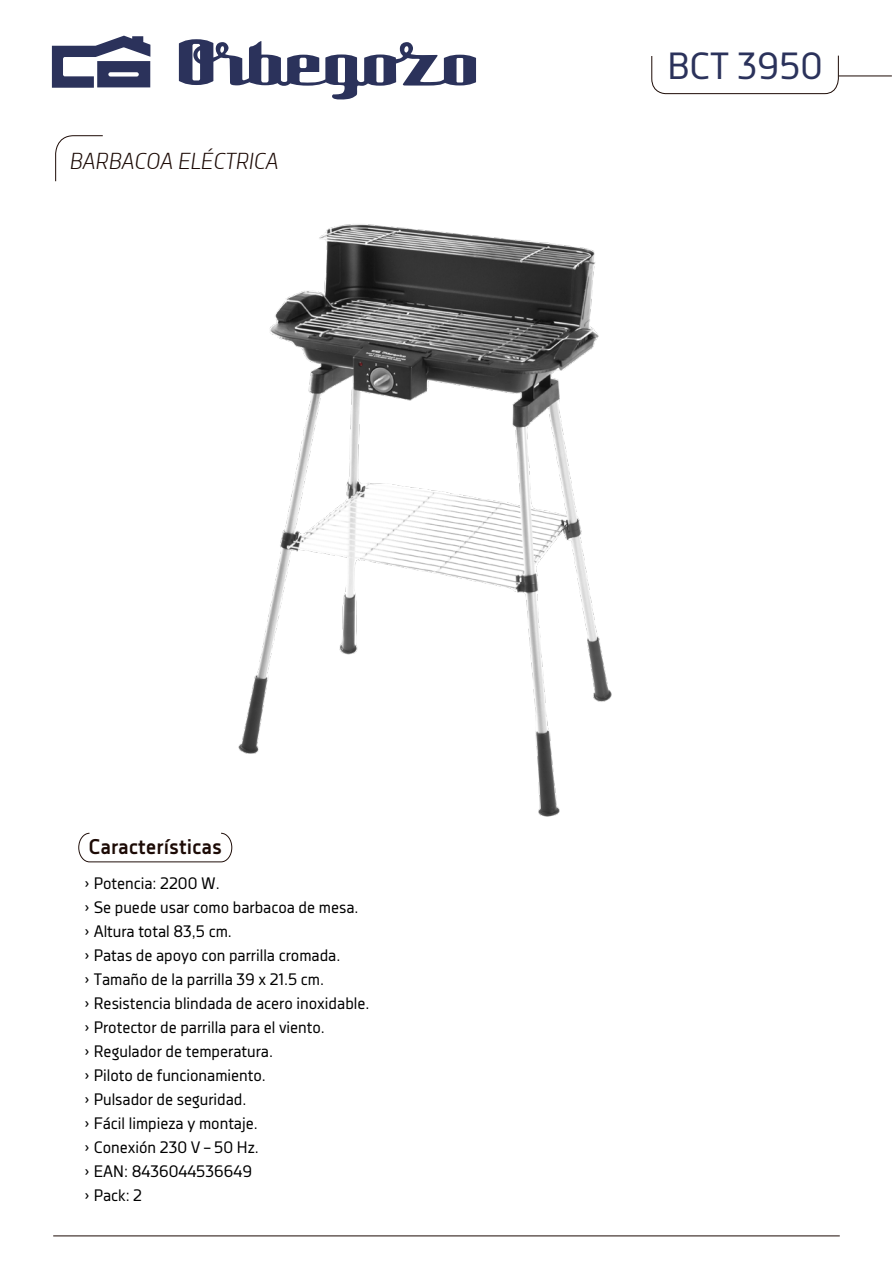
<style>
.page{position:relative;width:893px;height:1263px;background:#fff}
.page>*{position:absolute;margin:0;border:0;box-sizing:border-box;transform-origin:0 0}
.t1{font:37.65px "Decima Nova";color:#2b325b}
.t2{font:italic 300 22.5px "Decima Nova";color:#1c0a05}
.t3{font:700 21.15px "Decima Nova";color:#1c0a05}
.t4{font:16.5px/24px "Decima Nova";color:#000}
</style>
<div class="page">
<img style="left:88px;top:224px;width:524px;height:609px">
<hr style="left:53px;top:1235px;width:787px;height:1px;background:#1c0a05">
<hr style="left:839px;top:76px;width:53px;height:1px;background:#1c0a05">
<svg style="left:651px;top:55px;width:188px;height:39px"></svg>
<svg style="left:55px;top:135px;width:48px;height:47px"></svg>
<svg style="left:52px;top:36px;width:98px;height:52px"></svg>
<svg style="left:179px;top:39px;width:297px;height:61px"></svg>
<svg style="left:78px;top:833px;width:154px;height:29px"></svg>
<h2 class="t2" style="left:70px;top:148px;width:210px">BARBACOA ELÉCTRICA</h2>
<p class="t3" style="left:89px;top:834px;width:135px">Características</p>
<p class="t4" style="left:84px;top:871px;width:287px">› Potencia: 2200 W.<br>› Se puede usar como barbacoa de mesa.<br>› Altura total 83,5 cm.<br>› Patas de apoyo con parrilla cromada.<br>› Tamaño de la parrilla 39 x 21.5 cm.<br>› Resistencia blindada de acero inoxidable. › Protector de parrilla para el viento.<br>› Regulador de temperatura.<br>› Piloto de funcionamiento.<br>› Pulsador de seguridad.<br>› Fácil limpieza y montaje.<br>› Conexión 230 V – 50 Hz.<br>› EAN: 8436044536649<br>› Pack: 2</p>
<h1 class="t1" style="left:667px;top:45px;width:157px">BCT 3950</h1>
</div>
